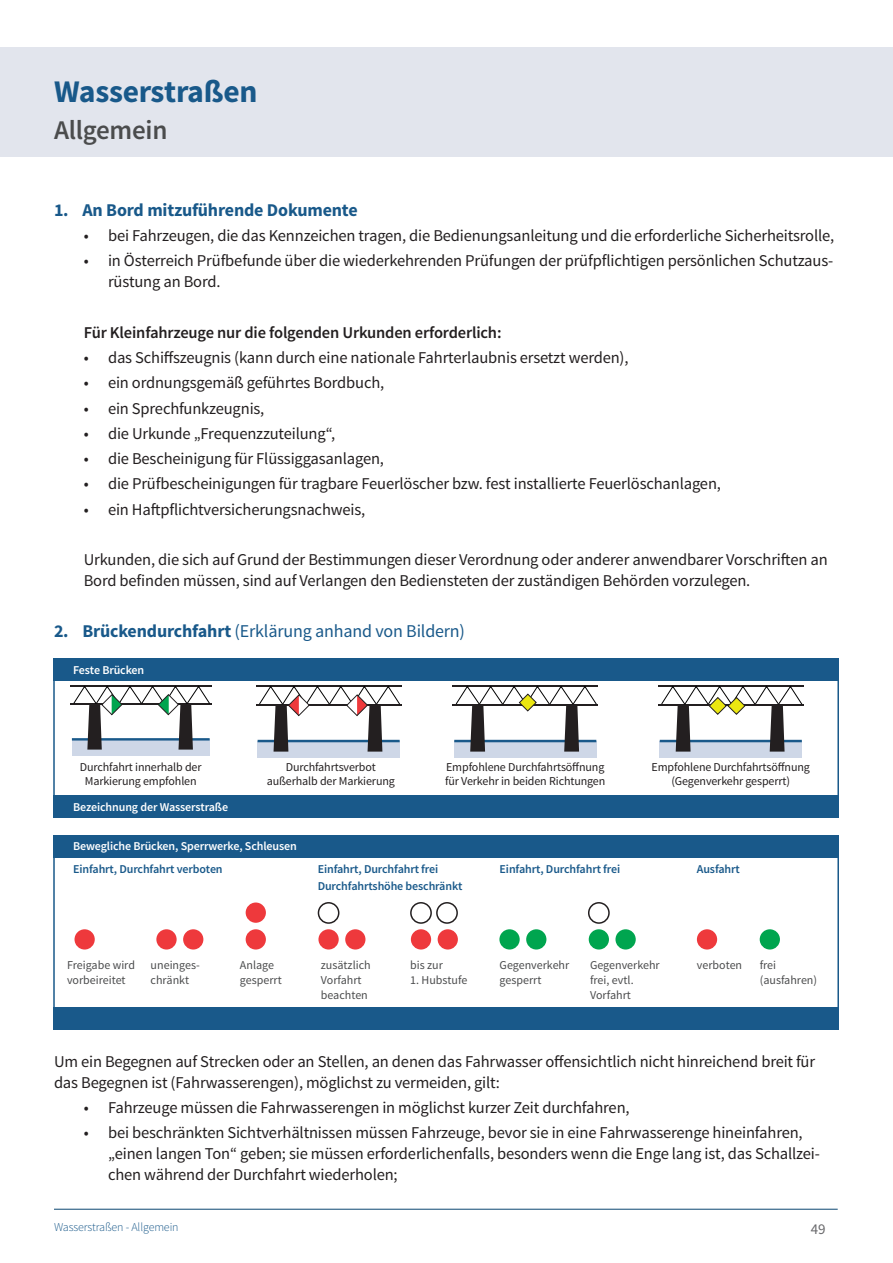
<style>
.page{position:relative;width:893px;height:1263px;background:#fff}
.page>*{position:absolute;margin:0;border:0;box-sizing:border-box;transform-origin:0 0}
.Antworten{font:700 31.5px "Source Sans Pro";letter-spacing:-.01em;color:#19598a}
.Antworten-2{font:600 27px "Source Sans Pro";letter-spacing:-.01em;color:#4b4c4d}
.Frage{font:18px "Source Sans Pro";letter-spacing:-.01em;color:#19598a}
.Frage-2{font:700 18px "Source Sans Pro";letter-spacing:-.01em;color:#19598a}
.Antworten-3{font:16.5px/21px "Source Sans Pro";letter-spacing:-.01em;color:#231f20}
.Antworten-4{font:600 16.5px "Source Sans Pro";letter-spacing:-.01em;color:#231f20}
.t1{font:15px "Source Sans Pro";color:#69696c}
.Antworten-5{font:12px/13.5px "Source Sans Pro";letter-spacing:-.01em;color:#231f20;text-align:center}
.Obertitel{font:12px/15px "Source Sans Pro";color:#4b4c4d}
.Antworten-6{font:600 12px "Source Sans Pro";letter-spacing:-.01em;color:#19598a}
.Antworten-7{font:600 12px "Source Sans Pro";letter-spacing:-.01em;color:#fff}
.Antworten-8{font:300 12px "Source Sans Pro";letter-spacing:-.01em;color:#19598a}
.s1{font-weight:700}
</style>
<div class="page">
<hr style="left:54px;top:1209px;width:784px;height:1px;background:#0c4772">
<div style="left:0;top:47px;width:893px;height:110px;background:#e2e5ed"></div>
<div style="left:72px;top:739px;width:138px;height:16px;background:#ced7e7"></div>
<hr style="left:72px;top:738px;width:138px;height:2px;background:#19598a">
<hr style="left:70px;top:703px;width:141px;height:2px;background:#231f20">
<hr style="left:70px;top:686px;width:141px;height:1px;background:#231f20">
<svg style="left:73px;top:686px;width:137px;height:63px"></svg>
<div style="left:258px;top:741px;width:142px;height:17px;background:#ced7e7"></div>
<hr style="left:258px;top:740px;width:142px;height:2px;background:#19598a">
<hr style="left:256px;top:704px;width:145px;height:1px;background:#231f20">
<hr style="left:256px;top:686px;width:145px;height:1px;background:#231f20">
<svg style="left:259px;top:686px;width:141px;height:66px"></svg>
<div style="left:454px;top:741px;width:142px;height:17px;background:#ced7e7"></div>
<hr style="left:454px;top:740px;width:142px;height:2px;background:#19598a">
<hr style="left:452px;top:704px;width:146px;height:1px;background:#231f20">
<hr style="left:452px;top:686px;width:146px;height:1px;background:#231f20">
<svg style="left:456px;top:686px;width:141px;height:66px"></svg>
<div style="left:660px;top:741px;width:142px;height:17px;background:#ced7e7"></div>
<hr style="left:660px;top:740px;width:142px;height:2px;background:#19598a">
<hr style="left:658px;top:704px;width:146px;height:1px;background:#231f20">
<hr style="left:658px;top:686px;width:146px;height:1px;background:#231f20">
<svg style="left:661px;top:686px;width:141px;height:66px"></svg>
<div style="left:53px;top:659px;width:786px;height:22px;background:#19598a"></div>
<div style="left:53px;top:835px;width:786px;height:22px;background:#19598a"></div>
<div style="left:53px;top:796px;width:785px;height:22px;background:#19598a"></div>
<div style="left:53px;top:1007px;width:785px;height:22px;background:#19598a"></div>
<div style="left:75px;top:929px;width:20px;height:20px;background:#ee393c;border-radius:50%"></div>
<div style="left:156px;top:929px;width:21px;height:20px;background:#ee393c;border-radius:50%"></div>
<div style="left:183px;top:929px;width:20px;height:20px;background:#ee393c;border-radius:50%"></div>
<div style="left:318px;top:929px;width:21px;height:20px;background:#ee393c;border-radius:50%"></div>
<div style="left:318px;top:902px;width:21px;height:22px;border:2px solid #231f20;border-radius:50%"></div>
<div style="left:345px;top:929px;width:20px;height:20px;background:#ee393c;border-radius:50%"></div>
<div style="left:589px;top:929px;width:20px;height:20px;background:#00a54f;border-radius:50%"></div>
<div style="left:588px;top:902px;width:22px;height:22px;border:2px solid #231f20;border-radius:50%"></div>
<div style="left:615px;top:929px;width:21px;height:20px;background:#00a54f;border-radius:50%"></div>
<div style="left:246px;top:902px;width:20px;height:21px;background:#ee393c;border-radius:50%"></div>
<div style="left:246px;top:929px;width:20px;height:20px;background:#ee393c;border-radius:50%"></div>
<div style="left:697px;top:929px;width:20px;height:20px;background:#ee393c;border-radius:50%"></div>
<div style="left:499px;top:929px;width:21px;height:20px;background:#00a54f;border-radius:50%"></div>
<div style="left:526px;top:929px;width:20px;height:20px;background:#00a54f;border-radius:50%"></div>
<div style="left:411px;top:929px;width:20px;height:20px;background:#ee393c;border-radius:50%"></div>
<div style="left:410px;top:902px;width:22px;height:22px;border:2px solid #231f20;border-radius:50%"></div>
<div style="left:438px;top:929px;width:20px;height:20px;background:#ee393c;border-radius:50%"></div>
<div style="left:436px;top:902px;width:22px;height:22px;border:2px solid #231f20;border-radius:50%"></div>
<div style="left:760px;top:929px;width:20px;height:20px;background:#00a54f;border-radius:50%"></div>
<p class="Antworten" style="left:54px;top:72px;width:205px">Wasserstraßen</p>
<p class="Antworten-2" style="left:54px;top:113px;width:115px">Allgemein</p>
<p class="Frage-2" style="left:54px;top:198px;width:305px">1. An Bord mitzuführende Dokumente</p>
<p class="Antworten-3" style="left:84px;top:225px;width:752px">• bei Fahrzeugen, die das Kennzeichen tragen, die Bedienungsanleitung und die erforderliche Sicherheitsrolle,</p>
<p class="Antworten-3" style="left:108px;top:251px;width:727px;text-indent:-24px">• in Österreich Prüfbefunde über die wiederkehrenden Prüfungen der prüfpflichtigen persönlichen Schutzaus&shy;rüstung an Bord.</p>
<p class="Antworten-4" style="left:84px;top:322px;width:419px">Für Kleinfahrzeuge nur die folgenden Urkunden erforderlich:</p>
<p class="Antworten-3" style="left:84px;top:347px;width:546px">• das Schiffszeugnis (kann durch eine nationale Fahrterlaubnis ersetzt werden),</p>
<p class="Antworten-3" style="left:84px;top:373px;width:302px">• ein ordnungsgemäß geführtes Bordbuch,</p>
<p class="Antworten-3" style="left:84px;top:398px;width:182px">• ein Sprechfunkzeugnis,</p>
<p class="Antworten-3" style="left:84px;top:423px;width:253px">• die Urkunde „Frequenzzuteilung“,</p>
<p class="Antworten-3" style="left:84px;top:448px;width:302px">• die Bescheinigung für Flüssiggasanlagen,</p>
<p class="Antworten-3" style="left:84px;top:474px;width:639px">• die Prüfbescheinigungen für tragbare Feuerlöscher bzw. fest installierte Feuerlöschanlagen,</p>
<p class="Antworten-3" style="left:84px;top:499px;width:283px">• ein Haftpflichtversicherungsnachweis,</p>
<p class="Antworten-3" style="left:84px;top:549px;width:745px">Urkunden, die sich auf Grund der Bestimmungen dieser Verordnung oder anderer anwendbarer Vorschriften an<br>Bord befinden müssen, sind auf Verlangen den Bediensteten der zuständigen Behörden vorzulegen.</p>
<p class="Frage" style="left:54px;top:620px;width:413px"><span class="s1">2. Brückendurchfahrt</span> (Erklärung anhand von Bildern)</p>
<p class="Antworten-7" style="left:73px;top:662px;width:73px">Feste Brücken</p>
<p class="Antworten-5" style="left:80px;top:761px;width:123px">Durchfahrt innerhalb der<br>Markierung empfohlen</p>
<p class="Antworten-5" style="left:267px;top:761px;width:130px">Durchfahrtsverbot außerhalb der Markierung</p>
<p class="Antworten-5" style="left:445px;top:761px;width:162px;text-align:left">Empfohlene Durchfahrtsöffnung für Verkehr in beiden Richtungen</p>
<p class="Antworten-5" style="left:652px;top:761px;width:160px">Empfohlene Durchfahrtsöffnung (Gegenverkehr gesperrt)</p>
<p class="Antworten-7" style="left:73px;top:800px;width:157px">Bezeichnung der Wasserstraße</p>
<p class="Antworten-7" style="left:73px;top:839px;width:225px">Bewegliche Brücken, Sperrwerke, Schleusen</p>
<p class="Antworten-6" style="left:73px;top:862px;width:151px">Einfahrt, Durchfahrt verboten</p>
<p class="Antworten-6" style="left:318px;top:862px;width:122px">Einfahrt, Durchfahrt frei</p>
<p class="Antworten-6" style="left:318px;top:878px;width:146px">Durchfahrtshöhe beschränkt</p>
<p class="Antworten-6" style="left:500px;top:862px;width:122px">Einfahrt, Durchfahrt frei</p>
<p class="Antworten-6" style="left:697px;top:862px;width:44px">Ausfahrt</p>
<p class="Obertitel" style="left:67px;top:958px;width:69px">Freigabe wird vorbeireitet</p>
<p class="Obertitel" style="left:151px;top:958px;width:51px">uneinges&shy;chränkt</p>
<p class="Obertitel" style="left:240px;top:958px;width:36px">Anlage</p>
<p class="Obertitel" style="left:240px;top:973px;width:43px">gesperrt</p>
<p class="Obertitel" style="left:321px;top:958px;width:51px">zusätzlich</p>
<p class="Obertitel" style="left:321px;top:973px;width:49px">Vorfahrt beachten</p>
<p class="Obertitel" style="left:410px;top:958px;width:34px">bis zur</p>
<p class="Obertitel" style="left:410px;top:973px;width:59px">1. Hubstufe</p>
<p class="Obertitel" style="left:500px;top:958px;width:71px">Gegenverkehr</p>
<p class="Obertitel" style="left:500px;top:973px;width:43px">gesperrt</p>
<p class="Obertitel" style="left:590px;top:958px;width:71px">Gegenverkehr frei, evtl.<br>Vorfahrt</p>
<p class="Obertitel" style="left:697px;top:958px;width:47px">verboten</p>
<p class="Obertitel" style="left:760px;top:958px;width:18px">frei</p>
<p class="Obertitel" style="left:760px;top:973px;width:59px">(ausfahren)</p>
<p class="Antworten-3" style="left:54px;top:1051px;width:763px">Um ein Begegnen auf Strecken oder an Stellen, an denen das Fahrwasser offensichtlich nicht hinreichend breit für das Begegnen ist (Fahrwasserengen), möglichst zu vermeiden, gilt:</p>
<p class="Antworten-3" style="left:84px;top:1097px;width:547px">• Fahrzeuge müssen die Fahrwasserengen in möglichst kurzer Zeit durchfahren,</p>
<p class="Antworten-3" style="left:108px;top:1122px;width:713px;text-indent:-24px">• bei beschränkten Sichtverhältnissen müssen Fahrzeuge, bevor sie in eine Fahrwasserenge hineinfahren, „einen langen Ton“ geben; sie müssen erforderlichenfalls, besonders wenn die Enge lang ist, das Schallzei&shy;chen während der Durchfahrt wiederholen;</p>
<p class="Antworten-8" style="left:54px;top:1220px;width:126px">Wasserstraßen - Allgemein</p>
<p class="t1" style="left:811px;top:1219px;width:16px">49</p>
</div>
